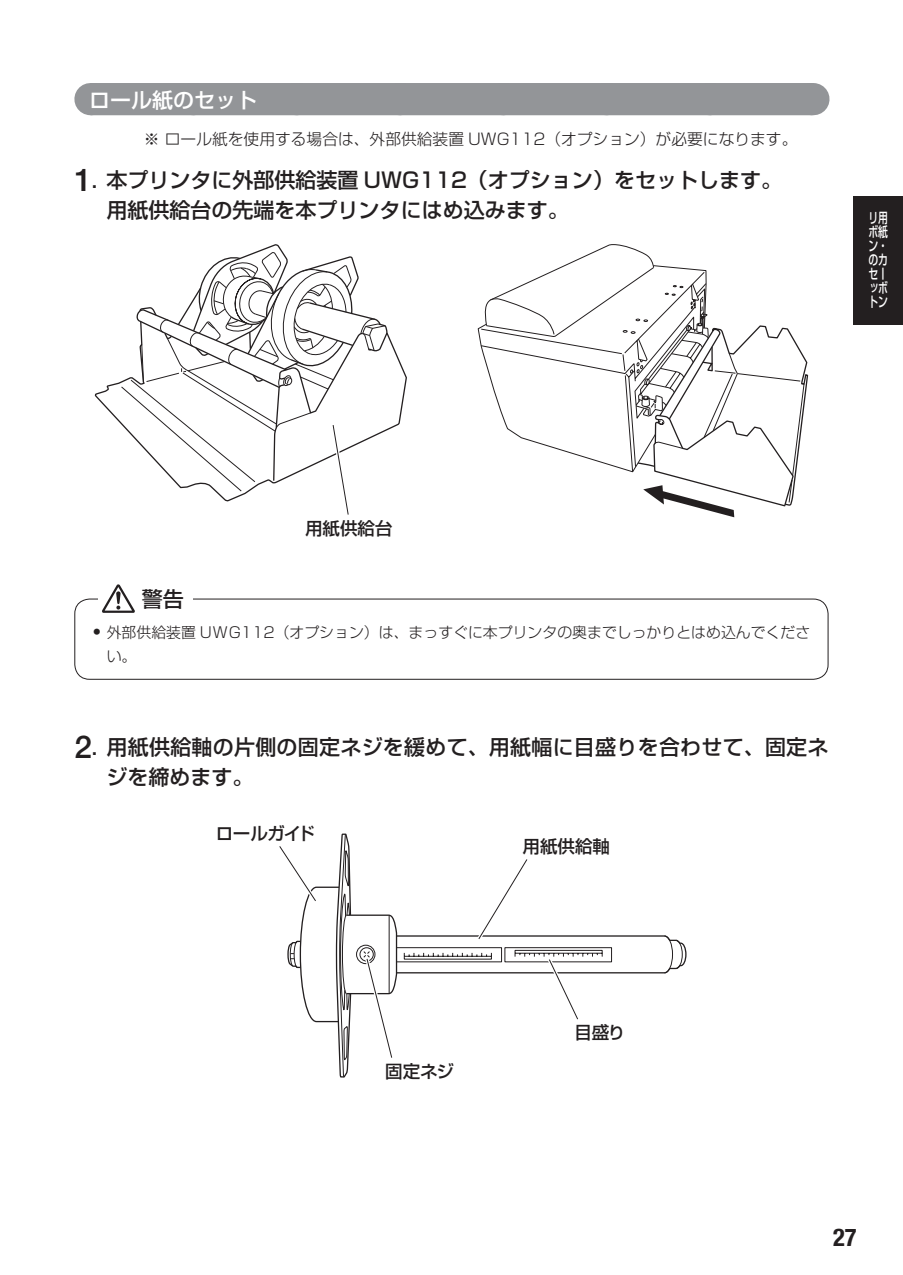
<style>
.page{position:relative;width:903px;height:1275px;background:#fff}
.page>*{position:absolute;margin:0;border:0;box-sizing:border-box;transform-origin:0 0}
.t1{font:26.25px "Shin Go Pro Light 90 msp RKSJ H";color:#231f20}
.t2{font:700 condensed 24.5px "Helvetica Neue LT Pro";color:#231f20}
.t3{font:21px/29.8px "Shin Go Pro Medium 90 msp RKSJ H";color:#231f20}
.t4{font:21px "Shin Go Pro Medium 90 msp RKSJ H";color:#fff}
.t5{font:17.5px "Shin Go Pro Medium 90 msp RKSJ H";color:#231f20}
.t6{font:15.75px "Shin Go Pro Light 90 msp RKSJ H";color:#231f20}
.t7{font:14.88px/23.6px "Shin Go Pro Light 90 msp RKSJ H";color:#231f20}
.t8{font:14px/14px "Shin Go Pro Medium 90 msp RKSJ H";color:#fff;scale:.7 1}
.s1{font-family:"Helvetica Neue LT Pro";font-weight:500;font-size:31.5px}
</style>
<div class="page">
<div style="left:853px;top:196px;width:50px;height:129px;background:#231f20"></div>
<div style="left:90px;top:83px;width:722px;height:32px;background:#939598"></div>
<hr style="left:812px;top:83px;width:1px;height:32px;background:#939598">
<svg style="left:95px;top:334px;width:312px;height:96px"></svg>
<svg style="left:121px;top:244px;width:267px;height:271px"></svg>
<svg style="left:477px;top:244px;width:332px;height:273px"></svg>
<div style="left:74px;top:599px;width:754px;height:81px;border:1px solid #231f20;border-radius:15px"></div>
<div style="left:98px;top:579px;width:94px;height:39px;background:#fff"></div>
<svg style="left:102px;top:584px;width:33px;height:29px"></svg>
<svg style="left:279px;top:833px;width:408px;height:245px"></svg>
<p class="t4" style="left:89px;top:92px;width:169px">ロール紙のセット</p>
<p class="t6" style="left:144px;top:133px;width:655px">※ ロール紙を使用する場合は、外部供給装置 UWG112（オプション）が必要になります。</p>
<p class="t3" style="left:107px;top:168px;width:677px;text-indent:-32px"><span class="s1">1</span>. 本プリンタに外部供給装置 UWG112（オプション）をセットします。用紙供給台の先端を本プリンタにはめ込みます。</p>
<p class="t8" style="left:868px;top:213px;width:29px">リ用ボ紙ン・のカセーッボトン</p>
<p class="t3" style="left:142px;top:587px;width:43px">警告</p>
<p class="t5" style="left:305px;top:522px;width:89px">用紙供給台</p>
<p class="t7" style="left:107px;top:623px;width:705px">外部供給装置 UWG112（オプション）は、まっすぐに本プリンタの奥までしっかりとはめ込んでください。</p>
<p class="t1" style="left:92px;top:622px;width:12px">•</p>
<p class="t3" style="left:107px;top:735px;width:723px;text-indent:-32px"><span class="s1">2</span>. 用紙供給軸の片側の固定ネジを緩めて、用紙幅に目盛りを合わせて、固定ネジを締めます。</p>
<p class="t5" style="left:216px;top:827px;width:100px">ロールガイド</p>
<p class="t5" style="left:522px;top:840px;width:89px">用紙供給軸</p>
<p class="t5" style="left:385px;top:1065px;width:70px">固定ネジ</p>
<p class="t5" style="left:574px;top:1026px;width:52px">目盛り</p>
<p class="t2" style="left:833px;top:1223px;width:25px">27</p>
</div>
